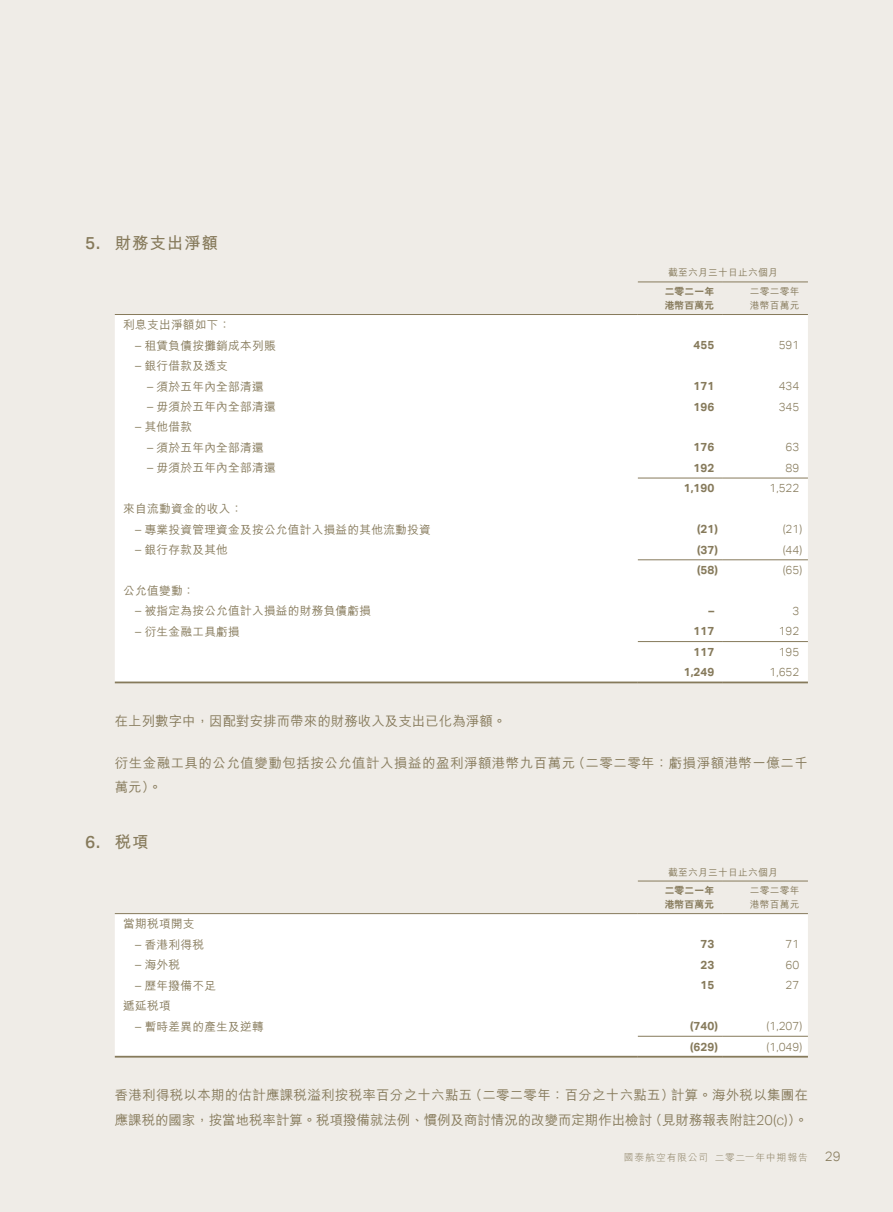
<style>
.page{position:relative;width:893px;height:1212px;background:#efece7}
.page>*{position:absolute;margin:0;border:0;box-sizing:border-box;transform-origin:0 0}
.t1{font:500 17.4px "Cathay Pacific";color:#867a5b}
.t2{font:700 16.5px "M Hei HK";letter-spacing:.05em;color:#867a5b}
.t3{font:500 13.5px/24.8px "M Hei HK";letter-spacing:.02em;color:#867a5b}
.t4{font:500 13.5px "M Hei HK";color:#867a5b}
.t5{font:300 13.5px "Cathay Pacific";color:#867a5b}
.t6{font:500 11.7px "M Hei HK";letter-spacing:.02em;color:#867a5b}
.t7{font:300 11.7px "Cathay Pacific";color:#867a5b}
.t8{font:700 11.7px "Cathay Pacific";color:#867a5b}
.t9{font:500 9.75px/14.1px "M Hei HK";letter-spacing:.025em;color:#867a5b}
.t10{font:800 9.75px/14.1px "C Hei 2 HK";letter-spacing:.025em;color:#867a5b}
.t11{font:300 9.75px "M Hei HK";letter-spacing:.09em;color:#867a5b}
.s1{font-family:"Cathay Pacific";font-weight:500;font-size:17.4px}
.s2{font-family:"Cathay Pacific";font-weight:300;font-size:12.45px}
.s3{font-family:"M Hei HK";font-weight:700;font-size:16.5px}
.s4{font-family:"Cathay Pacific";font-weight:300;font-size:14.25px}
</style>
<div class="page">
<div style="left:115px;top:315px;width:693px;height:366px;background:#fff"></div>
<hr style="left:638px;top:282px;width:85px;height:1px;background:#867a5b">
<hr style="left:723px;top:282px;width:85px;height:1px;background:#867a5b">
<hr style="left:115px;top:314px;width:523px;height:1px;background:#867a5b">
<hr style="left:638px;top:314px;width:85px;height:1px;background:#867a5b">
<hr style="left:723px;top:314px;width:85px;height:1px;background:#867a5b">
<hr style="left:638px;top:478px;width:85px;height:1px;background:#867a5b">
<hr style="left:723px;top:478px;width:85px;height:1px;background:#867a5b">
<hr style="left:638px;top:559px;width:85px;height:1px;background:#867a5b">
<hr style="left:723px;top:559px;width:85px;height:1px;background:#867a5b">
<hr style="left:638px;top:641px;width:85px;height:1px;background:#867a5b">
<hr style="left:723px;top:641px;width:85px;height:1px;background:#867a5b">
<hr style="left:115px;top:681px;width:523px;height:2px;background:#867a5b">
<hr style="left:638px;top:681px;width:85px;height:2px;background:#867a5b">
<hr style="left:723px;top:681px;width:85px;height:2px;background:#867a5b">
<div style="left:115px;top:915px;width:693px;height:140px;background:#fff"></div>
<hr style="left:638px;top:881px;width:85px;height:1px;background:#867a5b">
<hr style="left:723px;top:881px;width:85px;height:1px;background:#867a5b">
<hr style="left:115px;top:913px;width:523px;height:1px;background:#867a5b">
<hr style="left:638px;top:913px;width:85px;height:1px;background:#867a5b">
<hr style="left:723px;top:913px;width:85px;height:1px;background:#867a5b">
<hr style="left:638px;top:1036px;width:85px;height:1px;background:#867a5b">
<hr style="left:723px;top:1036px;width:85px;height:1px;background:#867a5b">
<hr style="left:115px;top:1056px;width:523px;height:1px;background:#867a5b">
<hr style="left:638px;top:1056px;width:85px;height:1px;background:#867a5b">
<hr style="left:723px;top:1056px;width:85px;height:1px;background:#867a5b">
<h2 class="t2" style="left:85px;top:231px;width:134px"><span class="s1">5.</span> 財務支出淨額</h2>
<p class="t9" style="left:668px;top:265px;width:111px">截至六月三十日止六個月</p>
<p class="t10" style="left:665px;top:284px;width:51px">二零二一年港幣百萬元</p>
<p class="t9" style="left:750px;top:283px;width:51px">二零二零年港幣百萬元</p>
<p class="t6" style="left:123px;top:316px;width:109px">利息支出淨額如下：</p>
<p class="t6" style="left:135px;top:337px;width:142px"><span class="s2">–</span> 租賃負債按攤銷成本列賬</p>
<p class="t8" style="left:694px;top:338px;width:22px">455</p>
<p class="t7" style="left:779px;top:338px;width:22px">591</p>
<p class="t6" style="left:135px;top:357px;width:94px"><span class="s2">–</span> 銀行借款及透支</p>
<p class="t6" style="left:147px;top:378px;width:118px"><span class="s2">–</span> 須於五年內全部清還</p>
<p class="t8" style="left:694px;top:379px;width:22px">171</p>
<p class="t7" style="left:779px;top:379px;width:22px">434</p>
<p class="t6" style="left:147px;top:398px;width:130px"><span class="s2">–</span> 毋須於五年內全部清還</p>
<p class="t8" style="left:694px;top:400px;width:22px">196</p>
<p class="t7" style="left:779px;top:400px;width:22px">345</p>
<p class="t6" style="left:135px;top:419px;width:58px"><span class="s2">–</span> 其他借款</p>
<p class="t6" style="left:147px;top:439px;width:118px"><span class="s2">–</span> 須於五年內全部清還</p>
<p class="t8" style="left:694px;top:440px;width:22px">176</p>
<p class="t7" style="left:786px;top:440px;width:15px">63</p>
<p class="t6" style="left:147px;top:459px;width:130px"><span class="s2">–</span> 毋須於五年內全部清還</p>
<p class="t8" style="left:694px;top:461px;width:22px">192</p>
<p class="t7" style="left:786px;top:461px;width:15px">89</p>
<p class="t8" style="left:684px;top:481px;width:32px">1,190</p>
<p class="t7" style="left:769px;top:481px;width:32px">1,522</p>
<p class="t6" style="left:123px;top:500px;width:121px">來自流動資金的收入：</p>
<p class="t6" style="left:135px;top:521px;width:297px"><span class="s2">–</span> 專業投資管理資金及按公允值計入損益的其他流動投資</p>
<p class="t8" style="left:697px;top:522px;width:22px">(21)</p>
<p class="t7" style="left:783px;top:522px;width:21px">(21)</p>
<p class="t6" style="left:135px;top:541px;width:94px"><span class="s2">–</span> 銀行存款及其他</p>
<p class="t8" style="left:697px;top:543px;width:22px">(37)</p>
<p class="t7" style="left:783px;top:543px;width:21px">(44)</p>
<p class="t8" style="left:697px;top:563px;width:22px">(58)</p>
<p class="t7" style="left:783px;top:563px;width:21px">(65)</p>
<p class="t6" style="left:123px;top:582px;width:73px">公允值變動：</p>
<p class="t6" style="left:135px;top:603px;width:237px"><span class="s2">–</span> 被指定為按公允值計入損益的財務負債虧損</p>
<p class="t8" style="left:708px;top:604px;width:7px">–</p>
<p class="t7" style="left:792px;top:604px;width:8px">3</p>
<p class="t6" style="left:135px;top:623px;width:106px"><span class="s2">–</span> 衍生金融工具虧損</p>
<p class="t8" style="left:694px;top:624px;width:22px">117</p>
<p class="t7" style="left:779px;top:624px;width:22px">192</p>
<p class="t8" style="left:694px;top:645px;width:22px">117</p>
<p class="t7" style="left:779px;top:645px;width:22px">195</p>
<p class="t8" style="left:684px;top:665px;width:32px">1,249</p>
<p class="t7" style="left:769px;top:665px;width:32px">1,652</p>
<p class="t4" style="left:115px;top:711px;width:393px">在上列數字中，因配對安排而帶來的財務收入及支出已化為淨額。</p>
<p class="t3" style="left:115px;top:749px;width:695px">衍生金融工具的公允值變動包括按公允值計入損益的盈利淨額港幣九百萬元（二零二零年：虧損淨額港幣一億二千萬元）。</p>
<h1 class="t1" style="left:85px;top:831px;width:65px">6. <span class="s3">稅項</span></h1>
<p class="t9" style="left:668px;top:864px;width:111px">截至六月三十日止六個月</p>
<p class="t10" style="left:665px;top:883px;width:51px">二零二一年港幣百萬元</p>
<p class="t9" style="left:750px;top:882px;width:51px">二零二零年港幣百萬元</p>
<p class="t6" style="left:123px;top:915px;width:73px">當期稅項開支</p>
<p class="t6" style="left:135px;top:936px;width:70px"><span class="s2">–</span> 香港利得稅</p>
<p class="t8" style="left:700px;top:937px;width:15px">73</p>
<p class="t7" style="left:786px;top:937px;width:15px">71</p>
<p class="t6" style="left:135px;top:956px;width:47px"><span class="s2">–</span> 海外稅</p>
<p class="t8" style="left:700px;top:958px;width:15px">23</p>
<p class="t7" style="left:786px;top:958px;width:15px">60</p>
<p class="t6" style="left:135px;top:977px;width:82px"><span class="s2">–</span> 歷年撥備不足</p>
<p class="t8" style="left:700px;top:978px;width:15px">15</p>
<p class="t7" style="left:786px;top:978px;width:15px">27</p>
<p class="t6" style="left:123px;top:997px;width:49px">遞延稅項</p>
<p class="t6" style="left:135px;top:1018px;width:130px"><span class="s2">–</span> 暫時差異的產生及逆轉</p>
<p class="t8" style="left:690px;top:1019px;width:29px">(740)</p>
<p class="t7" style="left:766px;top:1019px;width:37px">(1,207)</p>
<p class="t8" style="left:690px;top:1040px;width:29px">(629)</p>
<p class="t7" style="left:766px;top:1040px;width:37px">(1,049)</p>
<p class="t3" style="left:115px;top:1082px;width:695px">香港利得稅以本期的估計應課稅溢利按稅率百分之十六點五（二零二零年：百分之十六點五）計算。海外稅以集團在應課稅的國家，按當地稅率計算。稅項撥備就法例、慣例及商討情況的改變而定期作出檢討（見財務報表附註<span class="s4">20(c)</span>）。</p>
<p class="t11" style="left:624px;top:1152px;width:186px">國泰航空有限公司 二零二一年中期報告</p>
<p class="t5" style="left:825px;top:1148px;width:17px">29</p>
</div>
